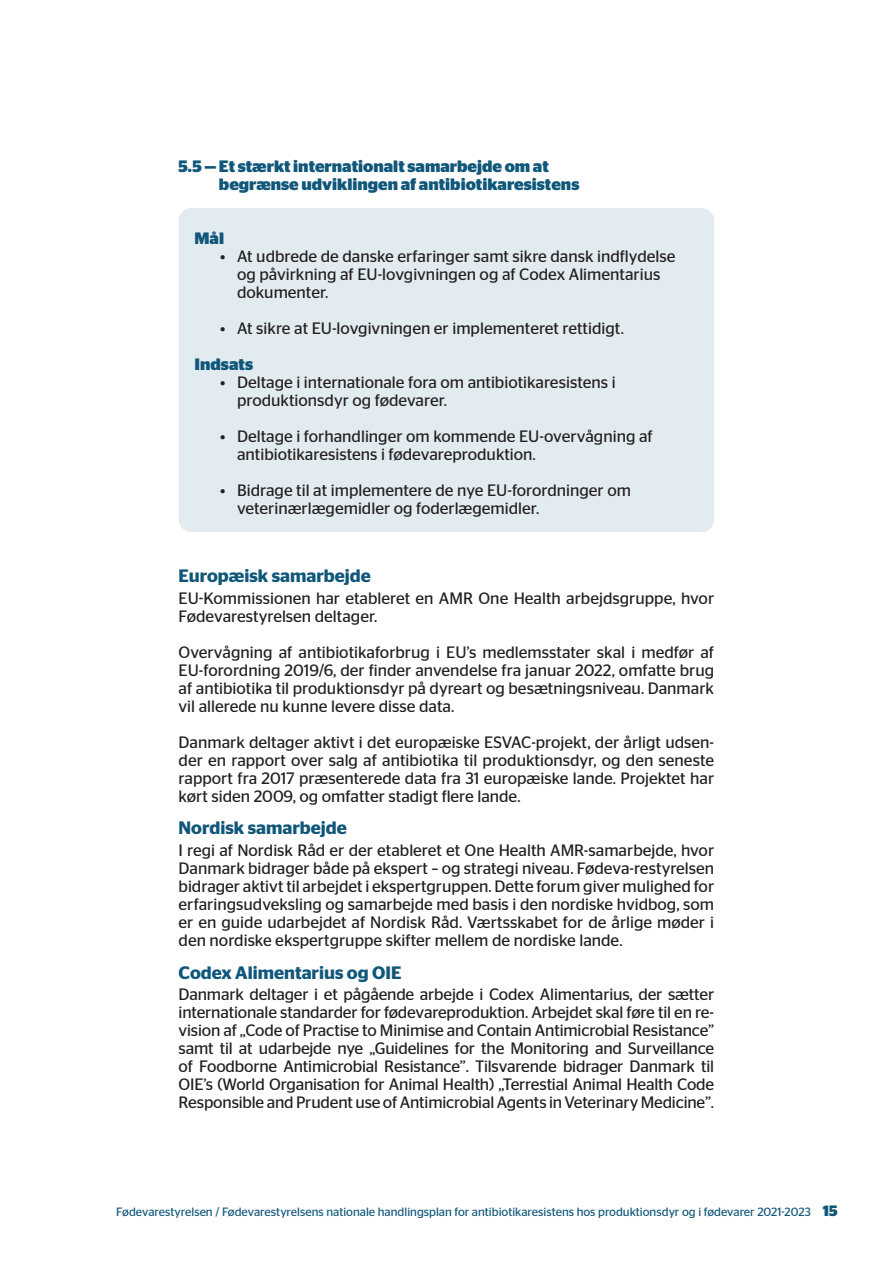
<style>
.page{position:relative;width:893px;height:1263px;background:#fff}
.page>*{position:absolute;margin:0;border:0;box-sizing:border-box;transform-origin:0 0}
.Underrubrik_løftet{font:600 18px "Stag Sans";color:#10577a}
.Brød{font:600 18px "Stag Sans";color:#10577a}
.Brød-2{font:16.5px/18px "Stag Sans";color:#231f20}
.underrubrik{font:700 16.5px/18px "Stag Sans";color:#10577a}
.mål_og_indsats{font:700 16.5px "Stag Sans";color:#10577a}
.t1{font:12px "Stag Sans";color:#10577a}
.s1{font-weight:700;font-size:15px}
</style>
<div class="page">
<div style="left:179px;top:208px;width:535px;height:324px;background:#e2ebef;border-radius:13px"></div>
<h3 class="underrubrik" style="left:219px;top:157px;width:362px;text-indent:-40px">5.5 —Et stærkt internationalt samarbejde om at begrænse udviklingen af antibiotikaresistens</h3>
<p class="mål_og_indsats" style="left:195px;top:229px;width:31px">Mål</p>
<p class="Brød-2" style="left:237px;top:247px;width:440px;text-indent:-17px">• At udbrede de danske erfaringer samt sikre dansk indflydelse og påvirkning af EU-lovgivningen og af Codex Alimentarius dokumenter.</p>
<p class="Brød-2" style="left:220px;top:319px;width:404px">• At sikre at EU-lovgivningen er implementeret rettidigt.</p>
<p class="mål_og_indsats" style="left:195px;top:355px;width:60px">Indsats</p>
<p class="Brød-2" style="left:237px;top:373px;width:380px;text-indent:-17px">• Deltage i internationale fora om antibiotikaresistens i produktionsdyr og fødevarer.</p>
<p class="Brød-2" style="left:237px;top:427px;width:417px;text-indent:-17px">• Deltage i forhandlinger om kommende EU-overvågning af antibiotikaresistens i fødevareproduktion.</p>
<p class="Brød-2" style="left:237px;top:481px;width:395px;text-indent:-17px">• Bidrage til at implementere de nye EU-forordninger om veterinærlægemidler og foderlægemidler.</p>
<p class="Underrubrik_løftet" style="left:179px;top:565px;width:194px">Europæisk samarbejde</p>
<p class="Brød-2" style="left:179px;top:589px;width:537px">EU-Kommissionen har etableret en AMR One Health arbejdsgruppe, hvor<br>Fødevarestyrelsen deltager.</p>
<p class="Brød-2" style="left:179px;top:643px;width:537px;text-align:justify">Overvågning af antibiotikaforbrug i EU’s medlemsstater skal i medfør af EU-forordning 2019/6, der finder anvendelse fra januar 2022, omfatte brug af antibiotika til produktionsdyr på dyreart og besætningsniveau. Danmark vil allerede nu kunne levere disse data.</p>
<p class="Brød-2" style="left:179px;top:733px;width:537px;text-align:justify">Danmark deltager aktivt i det europæiske ESVAC-projekt, der årligt udsen&shy;der en rapport over salg af antibiotika til produktionsdyr, og den seneste rapport fra 2017 præsenterede data fra 31 europæiske lande. Projektet har kørt siden 2009, og omfatter stadigt flere lande.</p>
<p class="Underrubrik_løftet" style="left:179px;top:817px;width:170px">Nordisk samarbejde</p>
<p class="Brød-2" style="left:179px;top:841px;width:537px;text-align:justify">I regi af Nordisk Råd er der etableret et One Health AMR-samarbejde, hvor Danmark bidrager både på ekspert – og strategi niveau. Fødeva-restyrelsen bidrager aktivt til arbejdet i ekspertgruppen. Dette forum giver mulighed for erfaringsudveksling og samarbejde med basis i den nordiske hvidbog, som er en guide udarbejdet af Nordisk Råd. Værtsskabet for de årlige møder i den nordiske ekspertgruppe skifter mellem de nordiske lande.</p>
<p class="Brød" style="left:179px;top:962px;width:224px">Codex Alimentarius og OIE</p>
<p class="Brød-2" style="left:179px;top:985px;width:537px;text-align:justify">Danmark deltager i et pågående arbejde i Codex Alimentarius, der sætter internationale standarder for fødevareproduktion. Arbejdet skal føre til en re&shy;vision af „Code of Practise to Minimise and Contain Antimicrobial Resistance” samt til at udarbejde nye „Guidelines for the Monitoring and Surveillance of Foodborne Antimicrobial Resistance”. Tilsvarende bidrager Danmark til OIE’s (World Organisation for Animal Health) „Terrestial Animal Health Code Responsible and Prudent use of Antimicrobial Agents in Veterinary Medicine”.</p>
<p class="t1" style="left:116px;top:1205px;width:723px">Fødevarestyrelsen / Fødevarestyrelsens nationale handlingsplan for antibiotikaresistens hos produktionsdyr og i fødevarer 2021-2023 <span class="s1">15</span></p>
</div>
